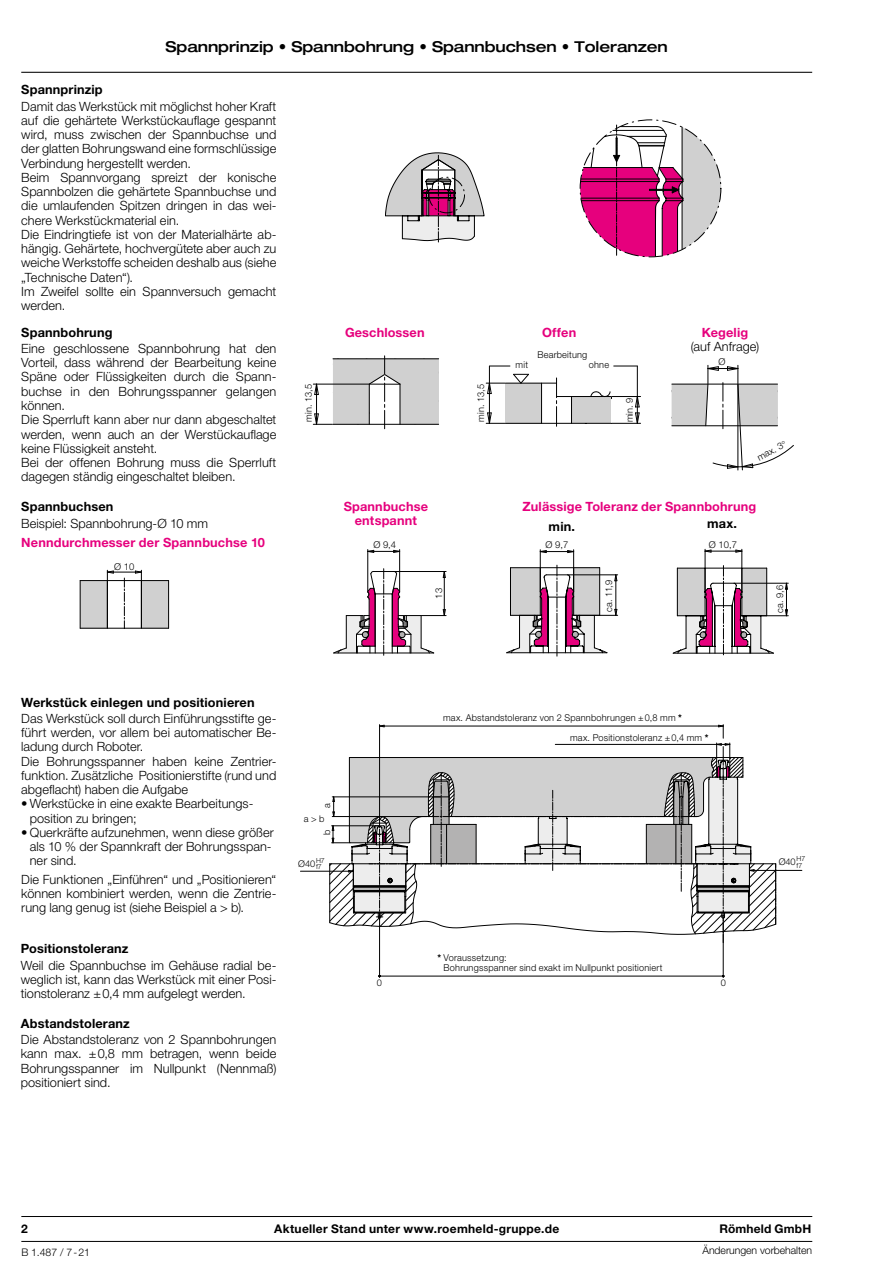
<style>
.page{position:relative;width:893px;height:1263px;background:#fff}
.page>*{position:absolute;margin:0;border:0;box-sizing:border-box;transform-origin:0 0}
.t1{font:500 expanded 15px "Helvetica Neue LT Pro";letter-spacing:-.005em;color:#000}
.t2{font:300 12.75px/14.2px "Helvetica Neue LT Pro";letter-spacing:.005em;color:#000}
.t3{font:700 12.75px "Helvetica Neue LT Pro";letter-spacing:.01em;color:#000}
.t4{font:700 12.75px/14.2px "Helvetica Neue LT Pro";letter-spacing:.01em;color:#e6007d;text-align:center}
.t5{font:700 12px "Helvetica Neue LT Pro";letter-spacing:.025em;color:#000}
.t6{font:300 10.5px "Helvetica Neue LT Pro";letter-spacing:-.005em;color:#000}
.t7{font:300 9.45px/19.6px "Helvetica Neue LT Pro";letter-spacing:.02em;color:#000}
.t8{font:300 9.3px "Helvetica Neue LT Pro";letter-spacing:-.01em;color:#000}
.t9{font:300 6.9px "Helvetica Neue LT Pro";color:#000}
.s1{font-weight:700}
</style>
<div class="page">
<hr style="left:21px;top:72px;width:791px;height:1px;background:#000">
<hr style="left:21px;top:1241px;width:791px;height:1px;background:#000">
<hr style="left:21px;top:1216px;width:791px;height:1px;background:#000">
<svg style="left:579px;top:125px;width:142px;height:133px"></svg>
<svg style="left:385px;top:153px;width:99px;height:89px"></svg>
<div style="left:429px;top:177px;width:36px;height:36px;border:1px dashed #010202;border-radius:50%"></div>
<div style="left:505px;top:383px;width:37px;height:40px;background:#d0d0d0"></div>
<div style="left:571px;top:396px;width:40px;height:27px;background:#d0d0d0"></div>
<hr style="left:505px;top:383px;width:52px;height:1px;background:#000">
<hr style="left:637px;top:366px;width:1px;height:57px;background:#000">
<svg style="left:590px;top:391px;width:51px;height:33px"></svg>
<hr style="left:557px;top:396px;width:54px;height:1px;background:#000">
<svg style="left:556px;top:378px;width:1px;height:48px"></svg>
<hr style="left:489px;top:366px;width:1px;height:57px;background:#000">
<svg style="left:486px;top:412px;width:19px;height:12px"></svg>
<svg style="left:486px;top:383px;width:19px;height:11px"></svg>
<hr style="left:505px;top:423px;width:106px;height:1px;background:#000">
<svg style="left:571px;top:397px;width:1px;height:26px"></svg>
<hr style="left:541px;top:383px;width:1px;height:40px;background:#000">
<svg style="left:512px;top:373px;width:18px;height:11px"></svg>
<svg style="left:672px;top:365px;width:122px;height:105px"></svg>
<hr style="left:672px;top:425px;width:105px;height:1px;background:#000">
<hr style="left:672px;top:384px;width:105px;height:1px;background:#000">
<svg style="left:313px;top:356px;width:126px;height:73px"></svg>
<svg style="left:490px;top:366px;width:20px;height:1px"></svg>
<svg style="left:614px;top:366px;width:23px;height:1px"></svg>
<div style="left:80px;top:581px;width:27px;height:47px;background:#d0d0d0"></div>
<div style="left:141px;top:581px;width:27px;height:47px;background:#d0d0d0"></div>
<hr style="left:80px;top:628px;width:89px;height:1px;background:#000">
<hr style="left:80px;top:580px;width:89px;height:1px;background:#000">
<svg style="left:135px;top:570px;width:6px;height:4px"></svg>
<svg style="left:108px;top:570px;width:6px;height:4px"></svg>
<hr style="left:107px;top:572px;width:34px;height:1px;background:#000">
<hr style="left:141px;top:570px;width:1px;height:58px;background:#000">
<hr style="left:107px;top:570px;width:1px;height:58px;background:#000">
<svg style="left:124px;top:578px;width:1px;height:50px"></svg>
<hr style="left:168px;top:581px;width:1px;height:47px;background:#000">
<hr style="left:80px;top:581px;width:1px;height:47px;background:#000">
<svg style="left:333px;top:569px;width:113px;height:86px"></svg>
<hr style="left:394px;top:571px;width:52px;height:1px;background:#000">
<svg style="left:735px;top:550px;width:7px;height:3px"></svg>
<hr style="left:705px;top:551px;width:37px;height:1px;background:#000">
<hr style="left:742px;top:549px;width:1px;height:42px;background:#000">
<hr style="left:705px;top:549px;width:1px;height:42px;background:#000">
<svg style="left:567px;top:550px;width:6px;height:3px"></svg>
<svg style="left:541px;top:550px;width:6px;height:3px"></svg>
<hr style="left:540px;top:551px;width:34px;height:1px;background:#000">
<hr style="left:573px;top:550px;width:1px;height:41px;background:#000">
<hr style="left:540px;top:550px;width:1px;height:41px;background:#000">
<svg style="left:393px;top:550px;width:6px;height:3px"></svg>
<svg style="left:368px;top:550px;width:6px;height:3px"></svg>
<hr style="left:368px;top:551px;width:32px;height:1px;background:#000">
<hr style="left:399px;top:549px;width:1px;height:42px;background:#000">
<hr style="left:367px;top:549px;width:1px;height:42px;background:#000">
<svg style="left:506px;top:565px;width:282px;height:91px"></svg>
<hr style="left:380px;top:976px;width:343px;height:1px;background:#000">
<hr style="left:723px;top:917px;width:1px;height:60px;background:#000">
<hr style="left:379px;top:920px;width:1px;height:57px;background:#000">
<hr style="left:749px;top:870px;width:53px;height:1px;background:#000">
<hr style="left:300px;top:871px;width:53px;height:1px;background:#000">
<svg style="left:329px;top:725px;width:447px;height:218px"></svg>
<p class="t1" style="left:166px;top:37px;width:504px">Spannprinzip • Spannbohrung • Spannbuchsen • Toleranzen</p>
<p class="t3" style="left:21px;top:82px;width:83px">Spannprinzip</p>
<p class="t2" style="left:21px;top:99px;width:257px">Damit das Werkstück mit möglichst hoher Kraft auf die gehärtete Werkstückauflage gespannt wird, muss zwischen der Spannbuchse und der glatten Bohrungswand eine formschlüssige Verbindung hergestellt werden.<br>Beim Spannvorgang spreizt der konische Spannbolzen die gehärtete Spannbuchse und die umlaufenden Spitzen dringen in das wei&shy;chere Werkstückmaterial ein.<br>Die Eindringtiefe ist von der Materialhärte ab&shy;hängig. Gehärtete, hochvergütete aber auch zu weiche Werkstoffe scheiden deshalb aus (siehe „Technische Daten“).<br>Im Zweifel sollte ein Spannversuch gemacht werden.</p>
<p class="t3" style="left:21px;top:324px;width:93px">Spannbohrung</p>
<p class="t2" style="left:21px;top:341px;width:257px">Eine geschlossene Spannbohrung hat den Vorteil, dass während der Bearbeitung keine Späne oder Flüssigkeiten durch die Spann&shy;buchse in den Bohrungsspanner gelangen können.<br>Die Sperrluft kann aber nur dann abgeschaltet werden, wenn auch an der Werstückauflage keine Flüssigkeit ansteht.<br>Bei der offenen Bohrung muss die Sperrluft dagegen ständig eingeschaltet bleiben.</p>
<p class="t3" style="left:21px;top:498px;width:94px">Spannbuchsen</p>
<p class="t2" style="left:21px;top:516px;width:188px">Beispiel: Spannbohrung-Ø 10 mm</p>
<p class="t4" style="left:21px;top:535px;width:245px">Nenndurchmesser der Spannbuchse 10</p>
<p class="t7" style="left:114px;top:557px;width:22px">Ø 10</p>
<p class="t4" style="left:345px;top:325px;width:81px">Geschlossen</p>
<p class="t4" style="left:542px;top:325px;width:36px">Offen</p>
<p class="t4" style="left:702px;top:325px;width:48px">Kegelig</p>
<p class="t2" style="left:691px;top:339px;width:70px">(auf Anfrage)</p>
<p class="t7" style="left:718px;top:352px;width:9px">Ø</p>
<p class="t7" style="left:537px;top:344px;width:52px">Bearbeitung</p>
<p class="t7" style="left:516px;top:355px;width:14px">mit</p>
<p class="t7" style="left:589px;top:355px;width:22px">ohne</p>
<p class="t7" style="left:298px;top:422px;width:39px;rotate:-90deg">min. 13,5</p>
<p class="t7" style="left:471px;top:422px;width:39px;rotate:-90deg">min. 13,5</p>
<p class="t7" style="left:619px;top:422px;width:26px;rotate:-90deg">min. 9</p>
<p class="t7" style="left:753px;top:449px;width:33px;rotate:-28deg">max. 3°</p>
<p class="t4" style="left:344px;top:499px;width:86px">Spannbuchse entspannt</p>
<p class="t4" style="left:523px;top:499px;width:235px">Zulässige Toleranz der Spannbohrung</p>
<p class="t3" style="left:549px;top:518px;width:28px">min.</p>
<p class="t3" style="left:707px;top:515px;width:31px">max.</p>
<p class="t7" style="left:373px;top:534px;width:24px">Ø 9,4</p>
<p class="t7" style="left:545px;top:534px;width:24px">Ø 9,7</p>
<p class="t7" style="left:429px;top:599px;width:12px;rotate:-90deg">13</p>
<p class="t7" style="left:709px;top:534px;width:30px">Ø 10,7</p>
<p class="t7" style="left:599px;top:612px;width:33px;rotate:-90deg">ca. 11,9</p>
<p class="t7" style="left:770px;top:613px;width:29px;rotate:-90deg">ca. 9,6</p>
<p class="t3" style="left:21px;top:694px;width:235px">Werkstück einlegen und positionieren</p>
<p class="t2" style="left:21px;top:711px;width:257px">Das Werkstück soll durch Einführungsstifte ge&shy;führt werden, vor allem bei automatischer Be&shy;ladung durch Roboter.<br>Die Bohrungsspanner haben keine Zentrier&shy;funktion. Zusätzliche Positionierstifte (rund und abgeflacht) haben die Aufgabe</p>
<p class="t2" style="left:30px;top:796px;width:224px;text-indent:-9px">• Werkstücke in eine exakte Bearbeitungs&shy;position zu bringen;</p>
<p class="t2" style="left:30px;top:825px;width:245px;text-indent:-9px">• Querkräfte aufzunehmen, wenn diese größer als 10 % der Spannkraft der Bohrungsspan&shy;ner sind.</p>
<p class="t2" style="left:21px;top:872px;width:257px;text-align:justify">Die Funktionen „Einführen“ und „Positionieren“ können kombiniert werden, wenn die Zentrie&shy;rung lang genug ist (siehe Beispiel a &gt; b).</p>
<p class="t3" style="left:21px;top:941px;width:109px">Positionstoleranz</p>
<p class="t2" style="left:21px;top:958px;width:257px;text-align:justify">Weil die Spannbuchse im Gehäuse radial be&shy;weglich ist, kann das Werkstück mit einer Posi&shy;tionstoleranz ±0,4 mm aufgelegt werden.</p>
<p class="t3" style="left:21px;top:1015px;width:110px">Abstandstoleranz</p>
<p class="t2" style="left:21px;top:1032px;width:257px;text-align:justify">Die Abstandstoleranz von 2 Spannbohrungen kann max. ±0,8 mm betragen, wenn beide Bohrungsspanner im Nullpunkt (Nennmaß) positioniert sind.</p>
<p class="t8" style="left:321px;top:808px;width:6px;rotate:-90deg">a</p>
<p class="t8" style="left:304px;top:813px;width:22px">a &gt; b</p>
<p class="t8" style="left:321px;top:835px;width:7px;rotate:-90deg">b</p>
<p class="t8" style="left:298px;top:857px;width:28px">Ø40<sup>H7</sup></p>
<p class="t9" style="left:316px;top:862px;width:7px">f7</p>
<p class="t7" style="left:570px;top:708px;width:140px;text-indent:-127px">max. Abstandstoleranz von 2 Spannbohrungen ±0,8 mm <span class="s1">*<br></span>max. Positionstoleranz ±0,4 mm <span class="s1">*</span></p>
<p class="t7" style="left:444px;top:952px;width:220px;line-height:10.5px;text-indent:-6px"><span class="s1">*</span> Voraussetzung:<br>Bohrungsspanner sind exakt im Nullpunkt positioniert</p>
<p class="t8" style="left:377px;top:977px;width:7px">0</p>
<p class="t8" style="left:721px;top:977px;width:7px">0</p>
<p class="t8" style="left:779px;top:856px;width:28px">Ø40<sup>H7</sup></p>
<p class="t9" style="left:797px;top:861px;width:7px">f7</p>
<p class="t5" style="left:21px;top:1221px;width:8px">2</p>
<p class="t5" style="left:274px;top:1221px;width:287px">Aktueller Stand unter www.roemheld-gruppe.de</p>
<p class="t5" style="left:719px;top:1221px;width:93px">Römheld GmbH</p>
<p class="t6" style="left:21px;top:1246px;width:70px">B 1.487 / 7-21</p>
<p class="t6" style="left:702px;top:1243px;width:111px">Änderungen vorbehalten</p>
</div>
